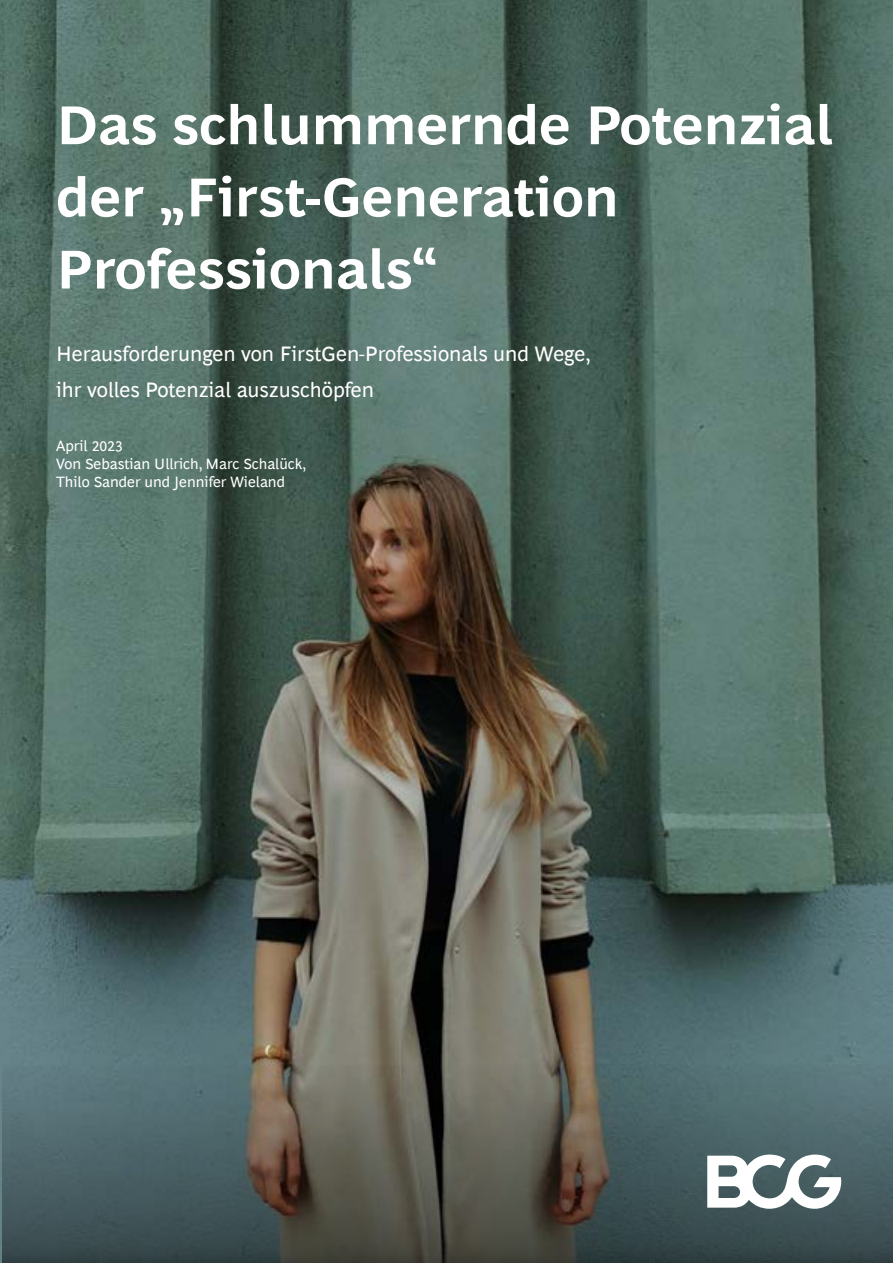
<style>
.page{position:relative;width:893px;height:1263px;background:#fff}
.page>*{position:absolute;margin:0;border:0;box-sizing:border-box;transform-origin:0 0}
.t1{font:700 55.5px/72.2px "Henderson BCG Sans";color:#fff}
.t2{font:21px/36.2px "Henderson BCG Sans";color:#fff}
.t3{font:15px/18px "Henderson BCG Sans";color:#fff}
</style>
<div class="page">
<img style="left:0;top:0;width:893px;height:1263px">
<svg style="left:2px;top:1064px;width:891px;height:199px;background:#505b59"></svg>
<svg style="left:707px;top:1154px;width:134px;height:55px"></svg>
<h1 class="t1" style="left:56px;top:85px;width:778px">Das schlummernde Potenzial der „First-Generation<br>Professionals“</h1>
<p class="t2" style="left:56px;top:334px;width:536px">Herausforderungen von FirstGen-Professionals und Wege, ihr volles Potenzial auszuschöpfen</p>
<p class="t3" style="left:56px;top:436px;width:252px">April 2023<br>Von Sebastian Ullrich, Marc Schalück,<br>Thilo Sander und Jennifer Wieland</p>
</div>
